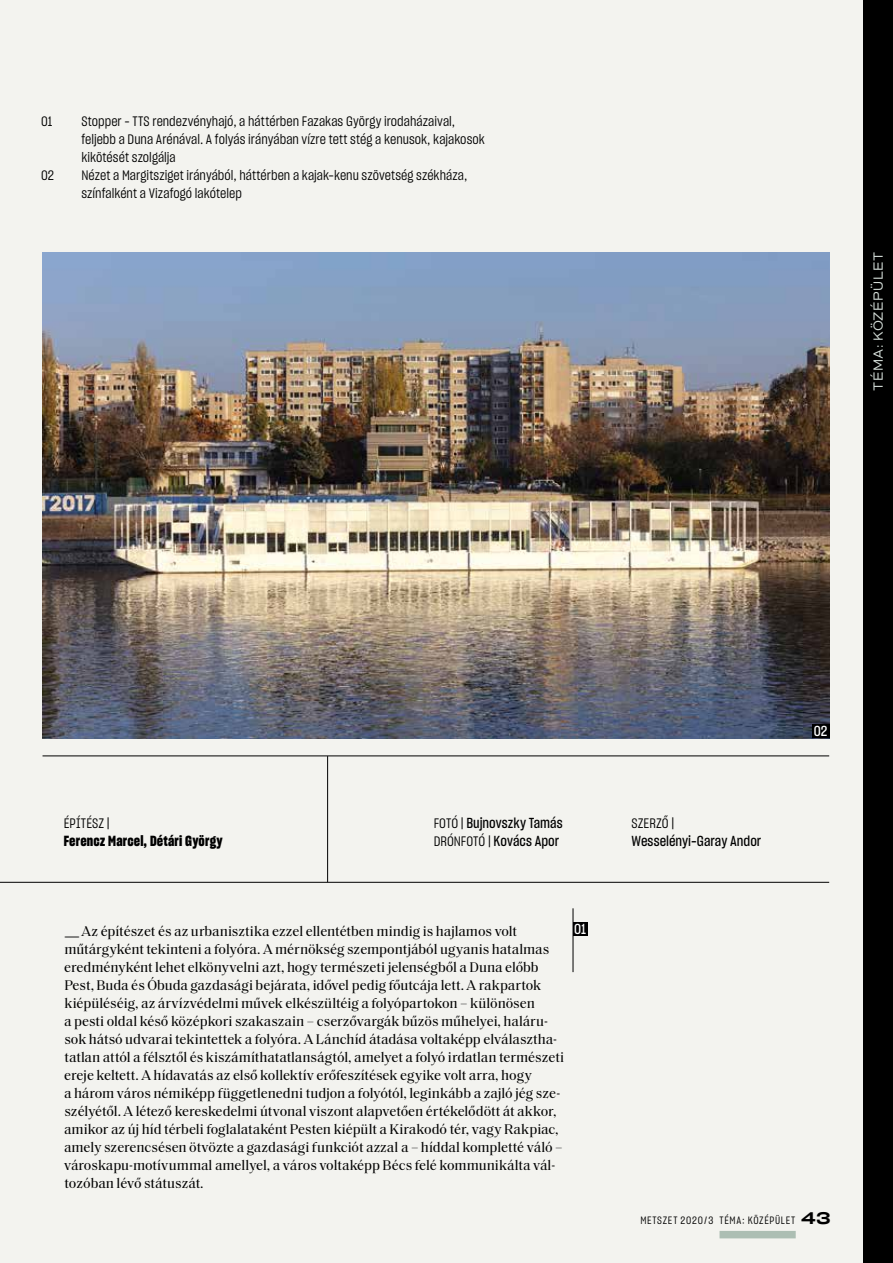
<style>
.page{position:relative;width:893px;height:1263px;background:#f3f3ef}
.page>*{position:absolute;margin:0;border:0;box-sizing:border-box;transform-origin:0 0}
.t1{font:14.25px/18px "Saol Text";letter-spacing:-.005em;color:#000}
.t2{font:14.25px/18px "Sharp Grotesk Medium 15";color:#000}
.t3{font:14.25px "Sharp Grotesk Bold 15";letter-spacing:.01em;color:#000}
.t4{font:14.25px "Sharp Grotesk Medium 15";color:#fff}
.t5{font:13.5px/18px "Sharp Grotesk Book 15";letter-spacing:.005em;color:#000}
.t6{font:13.5px "Mid Century Sans";letter-spacing:.025em;color:#d3dcd7}
.t7{font:10.5px "Sharp Grotesk Book 15";letter-spacing:.065em;color:#000}
.s1{font-family:"Sharp Grotesk Book 15";font-size:13.5px}
.s2{font-family:"Mid Century Sans"}
.s3{font-family:"Sharp Grotesk Medium 25";font-size:16.5px}
</style>
<div class="page">
<hr style="left:327px;top:756px;width:1px;height:126px;background:#000">
<img style="left:43px;top:252px;width:786px;height:486px">
<hr style="left:43px;top:756px;width:786px;height:1px;background:#000">
<hr style="left:0;top:882px;width:829px;height:1px;background:#000">
<div style="left:812px;top:724px;width:17px;height:14px;background:#000"></div>
<hr style="left:573px;top:908px;width:1px;height:64px;background:#000">
<div style="left:573px;top:922px;width:14px;height:14px;background:#000"></div>
<div style="left:863px;top:0;width:30px;height:1263px;background:#000"></div>
<div style="left:719px;top:1231px;width:77px;height:7px;background:#acbeb3"></div>
<p class="t5" style="left:41px;top:112px;width:13px">01</p>
<p class="t5" style="left:81px;top:112px;width:405px">Stopper – TTS rendezvényhajó, a háttérben Fazakas György irodaházaival, feljebb a Duna Arénával. A folyás irányában vízre tett stég a kenusok, kajakosok kikötését szolgálja</p>
<p class="t5" style="left:41px;top:166px;width:15px">02</p>
<p class="t5" style="left:81px;top:166px;width:387px">Nézet a Margitsziget irányából, háttérben a kajak-kenu szövetség székháza, színfalként a Vizafogó lakótelep</p>
<p class="t6" style="left:870px;top:391px;width:140px;rotate:-90deg">TÉMA: KÖZÉPÜLET</p>
<p class="t5" style="left:64px;top:814px;width:48px">ÉPÍTÉSZ |</p>
<p class="t3" style="left:64px;top:831px;width:160px">Ferencz Marcel, Détári György</p>
<p class="t2" style="left:434px;top:813px;width:130px"><span class="s1">FOTÓ |</span> Bujnovszky Tamás<br><span class="s1">DRÓNFOTÓ |</span> Kovács Apor</p>
<p class="t5" style="left:631px;top:814px;width:44px">SZERZŐ |</p>
<p class="t2" style="left:631px;top:831px;width:131px">Wesselényi-Garay Andor</p>
<p class="t1" style="left:64px;top:921px;width:501px"><span class="s2">—</span>Az építészet és az urbanisztika ezzel ellentétben mindig is hajlamos volt műtárgyként tekinteni a folyóra. A mérnökség szempontjából ugyanis hatalmas eredményként lehet elkönyvelni azt, hogy természeti jelenségből a Duna előbb Pest, Buda és Óbuda gazdasági bejárata, idővel pedig főutcája lett. A rakpartok kiépüléséig, az árvízvédelmi művek elkészültéig a folyópartokon – különösen<br>a pesti oldal késő középkori szakaszain – cserzővargák bűzös műhelyei, haláru&shy;sok hátsó udvarai tekintettek a folyóra. A Lánchíd átadása voltaképp elválasztha&shy;tatlan attól a félsztől és kiszámíthatatlanságtól, amelyet a folyó irdatlan természeti ereje keltett. A hídavatás az első kollektív erőfeszítések egyike volt arra, hogy<br>a három város némiképp függetlenedni tudjon a folyótól, leginkább a zajló jég sze&shy;szélyétől. A létező kereskedelmi útvonal viszont alapvetően értékelődött át akkor, amikor az új híd térbeli foglalataként Pesten kiépült a Kirakodó tér, vagy Rakpiac, amely szerencsésen ötvözte a gazdasági funkciót azzal a – híddal kompletté váló – városkapu-motívummal amellyel, a város voltaképp Bécs felé kommunikálta vál&shy;tozóban lévő státuszát.</p>
<p class="t4" style="left:574px;top:919px;width:13px">01</p>
<p class="t4" style="left:814px;top:721px;width:15px">02</p>
<p class="t7" style="left:640px;top:1213px;width:192px">METSZET 2020/3 TÉMA: KÖZÉPÜLET <span class="s3">43</span></p>
</div>
